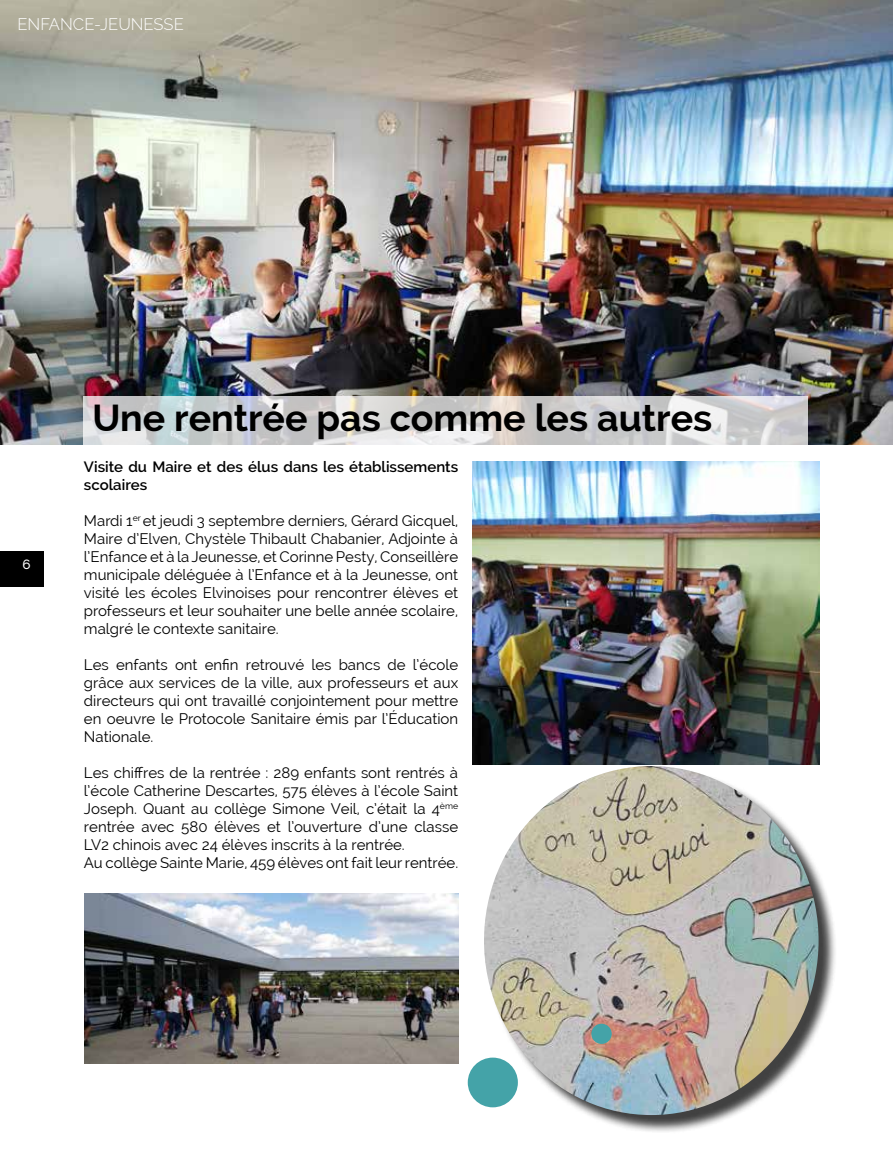
<style>
.page{position:relative;width:893px;height:1149px;background:#fff}
.page>*{position:absolute;margin:0;border:0;box-sizing:border-box;transform-origin:0 0}
.t1{font:700 37.5px "Raleway";color:#000}
.t2{font:300 16.5px "Raleway";color:#fff}
.t3{font:15px/18px "Raleway";color:#000;text-align:justify}
.t4{font:600 15px/18px "Raleway";color:#000}
.t5{font:500 13.5px "Raleway";color:#fff}
</style>
<div class="page">
<div style="left:0;top:551px;width:44px;height:35px;background:#000"></div>
<img style="left:0;top:0;width:893px;height:444px">
<div style="left:486px;top:768px;width:351px;height:365px;background:#000;opacity:.75"></div>
<img style="left:484px;top:766px;width:335px;height:348px">
<div style="left:468px;top:1057px;width:50px;height:49px;background:#44a3a8;border-radius:50%"></div>
<div style="left:591px;top:1023px;width:21px;height:20px;background:#44a3a8;border-radius:50%"></div>
<svg style="left:84px;top:396px;width:724px;height:49px;background:#d2d2d3"></svg>
<img style="left:84px;top:893px;width:374px;height:170px">
<img style="left:473px;top:461px;width:347px;height:303px">
<p class="t2" style="left:17px;top:15px;width:168px">ENFANCE-JEUNESSE</p>
<p class="t5" style="left:22px;top:556px;width:10px">6</p>
<h1 class="t1" style="left:92px;top:396px;width:621px">Une rentrée pas comme les autres</h1>
<p class="t4" style="left:84px;top:457px;width:376px">Visite du Maire et des élus dans les établissements scolaires</p>
<p class="t3" style="left:84px;top:511px;width:376px">Mardi 1<sup>er</sup> et jeudi 3 septembre derniers, Gérard Gicquel, Maire d’Elven, Chystèle Thibault Chabanier, Adjointe à l’Enfance et à la Jeunesse, et Corinne Pesty, Conseillère municipale déléguée à l’Enfance et à la Jeunesse, ont visité les écoles Elvinoises pour rencontrer élèves et professeurs et leur souhaiter une belle année scolaire, malgré le contexte sanitaire.</p>
<p class="t3" style="left:84px;top:655px;width:376px">Les enfants ont enfin retrouvé les bancs de l’école grâce aux services de la ville, aux professeurs et aux directeurs qui ont travaillé conjointement pour mettre en oeuvre le Protocole Sanitaire émis par l’Éducation Nationale.</p>
<p class="t3" style="left:84px;top:763px;width:376px;text-align:left">Les chiffres de la rentrée : 289 enfants sont rentrés à l’école Catherine Descartes, 575 élèves à l’école Saint Joseph. Quant au collège Simone Veil, c’était la 4<sup>ème </sup>rentrée avec 580 élèves et l’ouverture d’une classe LV2 chinois avec 24 élèves inscrits à la rentrée.<br>Au collège Sainte Marie, 459 élèves ont fait leur rentrée.</p>
</div>
